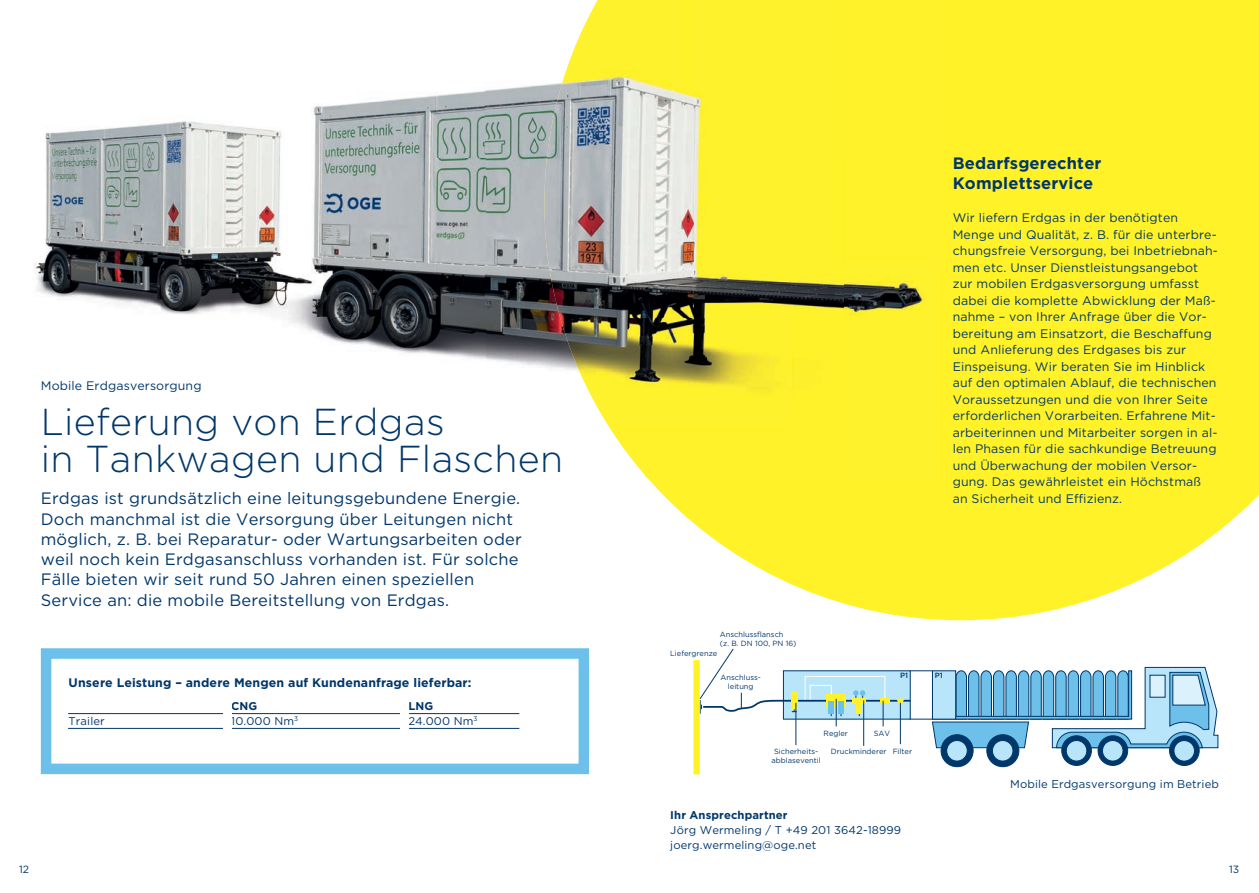
<style>
.page{position:relative;width:1259px;height:893px;background:#fff}
.page>*{position:absolute;margin:0;border:0;box-sizing:border-box;transform-origin:0 0}
.t1{font:300 37.5px/37.5px "Gotham";letter-spacing:.01em;color:#00376b}
.t2{font:16.5px/20.2px "Gotham";letter-spacing:.01em;color:#00376b}
.t3{font:700 16.5px/20.2px "Gotham";letter-spacing:.01em;color:#00376b}
.t4{font:12.3px/16.5px "Gotham";letter-spacing:.01em;color:#00376b}
.t5{font:700 12.3px "Gotham";letter-spacing:.01em;color:#00376b}
.t6{font:11.25px/15px "Gotham";letter-spacing:.01em;color:#00376b}
.t7{font:700 11.25px "Gotham";letter-spacing:.01em;color:#00376b}
.t8{font:10.5px "Gotham";color:#00376b}
.t9{font:7.5px/9px "Gotham";color:#00376b;text-align:center}
.t10{font:500 7.5px "Gotham";color:#00376b}
.s1{font-weight:700}
</style>
<div class="page">
<svg style="left:646px;top:0;width:613px;height:620px;background:#fff33f"></svg>
<img style="left:34px;top:84px;width:526px;height:284px">
<img style="left:547px;top:0;width:297px;height:159px">
<div style="left:844px;top:0;width:100px;height:477px;background:#fff22b"></div>
<img style="left:544px;top:159px;width:300px;height:159px">
<img style="left:560px;top:318px;width:234px;height:106px">
<div style="left:794px;top:318px;width:50px;height:159px;background:#fff22b"></div>
<img style="left:607px;top:424px;width:187px;height:53px">
<div style="left:41px;top:648px;width:548px;height:126px;border:10px solid #6cc0e9"></div>
<hr style="left:68px;top:713px;width:451px;height:1px;background:#00376b">
<hr style="left:68px;top:728px;width:451px;height:1px;background:#00376b">
<div style="left:223px;top:695px;width:9px;height:43px;background:#fff"></div>
<div style="left:401px;top:695px;width:8px;height:43px;background:#fff"></div>
<div style="left:987px;top:735px;width:32px;height:32px;background:#00376b;border-radius:50%"></div>
<div style="left:986px;top:734px;width:33px;height:33px;border:1px solid #00376b;border-radius:50%"></div>
<div style="left:941px;top:735px;width:32px;height:32px;background:#00376b;border-radius:50%"></div>
<div style="left:941px;top:734px;width:32px;height:33px;border:1px solid #00376b;border-radius:50%"></div>
<div style="left:1169px;top:736px;width:30px;height:29px;background:#00376b;border-radius:50%"></div>
<div style="left:1169px;top:736px;width:30px;height:30px;border:1px solid #00376b;border-radius:50%"></div>
<div style="left:1098px;top:736px;width:29px;height:29px;background:#00376b;border-radius:50%"></div>
<div style="left:1097px;top:736px;width:31px;height:30px;border:1px solid #00376b;border-radius:50%"></div>
<div style="left:1061px;top:736px;width:30px;height:29px;background:#00376b;border-radius:50%"></div>
<div style="left:1061px;top:736px;width:30px;height:30px;border:1px solid #00376b;border-radius:50%"></div>
<div style="left:1174px;top:741px;width:20px;height:20px;background:#b9e5fa;border-radius:50%"></div>
<div style="left:1173px;top:740px;width:21px;height:21px;border:1px solid #00376b;border-radius:50%"></div>
<div style="left:1102px;top:740px;width:21px;height:21px;background:#b9e5fa;border-radius:50%"></div>
<div style="left:1102px;top:740px;width:21px;height:21px;border:1px solid #00376b;border-radius:50%"></div>
<div style="left:1066px;top:740px;width:20px;height:21px;background:#b9e5fa;border-radius:50%"></div>
<div style="left:1066px;top:740px;width:21px;height:21px;border:1px solid #00376b;border-radius:50%"></div>
<div style="left:992px;top:740px;width:21px;height:21px;background:#b9e5fa;border-radius:50%"></div>
<div style="left:992px;top:740px;width:21px;height:21px;border:1px solid #00376b;border-radius:50%"></div>
<div style="left:946px;top:740px;width:21px;height:21px;background:#b9e5fa;border-radius:50%"></div>
<div style="left:946px;top:740px;width:21px;height:21px;border:1px solid #00376b;border-radius:50%"></div>
<div style="left:693px;top:660px;width:7px;height:114px;background:#fff229"></div>
<svg style="left:699px;top:648px;width:519px;height:100px"></svg>
<hr style="left:900px;top:703px;width:1px;height:41px;background:#00376b">
<p class="t4" style="left:41px;top:377px;width:162px">Mobile Erdgasversorgung</p>
<h1 class="t1" style="left:41px;top:401px;width:524px">Lieferung von Erdgas<br>in Tankwagen und Flaschen</h1>
<p class="t2" style="left:41px;top:488px;width:482px">Erdgas ist grundsätzlich eine leitungsgebundene Energie.<br>Doch manchmal ist die Versorgung über Leitungen nicht möglich, z. B. bei Reparatur- oder Wartungsarbeiten oder weil noch kein Erdgasanschluss vorhanden ist. Für solche Fälle bieten wir seit rund 50 Jahren einen speziellen Service an: die mobile Bereitstellung von Erdgas.</p>
<p class="t5" style="left:69px;top:675px;width:404px">Unsere Leistung – andere Mengen auf Kundenanfrage lieferbar:</p>
<p class="t6" style="left:69px;top:713px;width:38px">Trailer</p>
<p class="t6" style="left:231px;top:698px;width:68px"><span class="s1">CNG<br></span>10.000 Nm<sup>3</sup></p>
<p class="t6" style="left:408px;top:698px;width:71px"><span class="s1">LNG<br></span>24.000 Nm<sup>3</sup></p>
<h2 class="t3" style="left:952px;top:153px;width:150px">Bedarfsgerechter<br>Komplettservice</h2>
<p class="t4" style="left:952px;top:209px;width:267px">Wir liefern Erdgas in der benötigten Menge und Qualität, z. B. für die unterbre&shy;chungsfreie Versorgung, bei Inbetriebnah&shy;men etc. Unser Dienstleistungsangebot zur mobilen Erdgasversorgung umfasst dabei die komplette Abwicklung der Maß&shy;nahme – von Ihrer Anfrage über die Vor&shy;bereitung am Einsatzort, die Beschaffung und Anlieferung des Erdgases bis zur Einspeisung. Wir beraten Sie im Hinblick auf den optimalen Ablauf, die technischen Voraussetzungen und die von Ihrer Seite erforderlichen Vorarbeiten. Erfahrene Mit&shy;arbeiterinnen und Mitarbeiter sorgen in al&shy;len Phasen für die sachkundige Betreuung und Überwachung der mobilen Versor&shy;gung. Das gewährleistet ein Höchstmaß an Sicherheit und Effizienz.</p>
<p class="t9" style="left:720px;top:629px;width:78px;text-align:left">Anschlussflansch<br>(z. B. DN 100, PN 16)</p>
<p class="t9" style="left:720px;top:673px;width:42px">Anschluss&shy;leitung</p>
<p class="t9" style="left:670px;top:649px;width:48px">Liefergrenze</p>
<p class="t10" style="left:900px;top:671px;width:10px">P1</p>
<p class="t10" style="left:935px;top:671px;width:10px">P1</p>
<p class="t9" style="left:823px;top:728px;width:26px">Regler</p>
<p class="t9" style="left:831px;top:747px;width:57px">Druckminderer</p>
<p class="t9" style="left:873px;top:728px;width:18px">SAV</p>
<p class="t9" style="left:771px;top:747px;width:51px">Sicherheits&shy;abblaseventil</p>
<p class="t9" style="left:892px;top:747px;width:21px">Filter</p>
<p class="t7" style="left:670px;top:808px;width:119px">Ihr Ansprechpartner</p>
<p class="t6" style="left:670px;top:822px;width:232px">Jörg Wermeling / T +49 201 3642-18999 joerg.wermeling@oge.net</p>
<p class="t6" style="left:1010px;top:777px;width:210px">Mobile Erdgasversorgung im Betrieb</p>
<p class="t8" style="left:19px;top:863px;width:12px">12</p>
<p class="t8" style="left:1229px;top:863px;width:12px">13</p>
</div>
